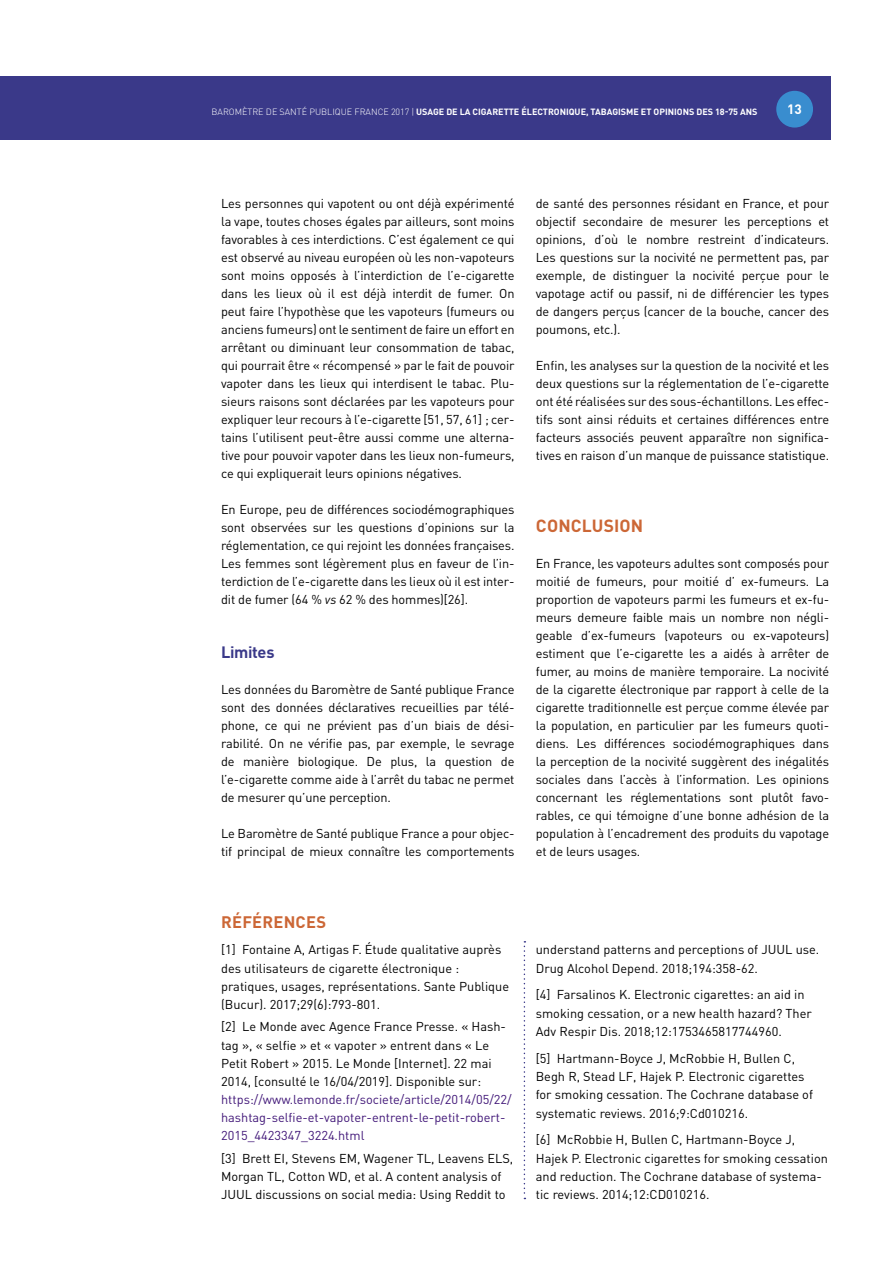
<style>
.page{position:relative;width:893px;height:1263px;background:#fff}
.page>*{position:absolute;margin:0;border:0;box-sizing:border-box;transform-origin:0 0}
.t1{font:700 17.4px "DIN Pro";letter-spacing:.01em;color:#cc6736}
.t2{font:700 16.5px "DIN Pro";letter-spacing:.01em;color:#cc6736}
.t3{font:700 16.35px "DIN Pro";letter-spacing:-.02em;color:#3a3989}
.t4{font:700 13.5px "DIN Pro";color:#fff}
.t5{font:12.75px/18px "DIN Pro";color:#000}
.t6{font:12.75px/18.1px "DIN Pro";color:#411778}
.t7{font:700 9px "DIN Pro";color:#fff}
.s1{font-weight:300}
.s2{font-style:italic}
</style>
<div class="page">
<div style="left:0;top:77px;width:830px;height:63px;background:#3a3989"></div>
<div style="left:776px;top:91px;width:37px;height:37px;background:#398dcf;border-radius:50%"></div>
<svg style="left:524px;top:941px;width:1px;height:258px"></svg>
<p class="t7" style="left:212px;top:106px;width:547px"><span class="s1">BAROMÈTRE DE SANTÉ PUBLIQUE FRANCE 2017 |</span> USAGE DE LA CIGARETTE ÉLECTRONIQUE, TABAGISME ET OPINIONS DES 18-75 ANS</p>
<p class="t4" style="left:787px;top:100px;width:16px">13</p>
<p class="t5" style="left:221px;top:194px;width:295px;text-align:justify">Les personnes qui vapotent ou ont déjà expérimenté la vape, toutes choses égales par ailleurs, sont moins favorables à ces interdictions. C’est également ce qui est observé au niveau européen où les non‑vapoteurs sont moins opposés à l’interdiction de l’e‑cigarette dans les lieux où il est déjà interdit de fumer. On peut faire l’hypothèse que les vapoteurs (fumeurs ou anciens fumeurs) ont le sentiment de faire un effort en arrêtant ou diminuant leur consommation de tabac, qui pourrait être « récompensé » par le fait de pouvoir vapoter dans les lieux qui interdisent le tabac. Plu‑ sieurs raisons sont déclarées par les vapoteurs pour expliquer leur recours à l’e‑cigarette [51, 57, 61] ; cer‑ tains l’utilisent peut‑être aussi comme une alterna‑ tive pour pouvoir vapoter dans les lieux non‑fumeurs, ce qui expliquerait leurs opinions négatives.</p>
<p class="t5" style="left:221px;top:500px;width:295px;text-align:justify">En Europe, peu de différences sociodémographiques sont observées sur les questions d’opinions sur la réglementation, ce qui rejoint les données françaises.<br>Les femmes sont légèrement plus en faveur de l’in‑ terdiction de l’e‑cigarette dans les lieux où il est inter‑ dit de fumer (64 % <span class="s2">vs</span> 62 % des hommes)[26].</p>
<p class="t3" style="left:221px;top:641px;width:55px">Limites</p>
<p class="t5" style="left:221px;top:680px;width:295px;text-align:justify">Les données du Baromètre de Santé publique France sont des données déclaratives recueillies par télé‑ phone, ce qui ne prévient pas d’un biais de dési‑ rabilité. On ne vérifie pas, par exemple, le sevrage de manière biologique. De plus, la question de l’e‑cigarette comme aide à l’arrêt du tabac ne permet de mesurer qu’une perception.</p>
<p class="t5" style="left:221px;top:824px;width:295px">Le Baromètre de Santé publique France a pour objec‑ tif principal de mieux connaître les comportements</p>
<p class="t2" style="left:221px;top:911px;width:107px">RÉFÉRENCES</p>
<p class="t5" style="left:221px;top:940px;width:290px">[1] Fontaine A, Artigas F. Étude qualitative auprès des utilisateurs de cigarette électronique : pratiques, usages, représentations. Sante Publique (Bucur). 2017;29(6):793‑801.</p>
<p class="t5" style="left:221px;top:1017px;width:286px">[2] Le Monde avec Agence France Presse. « Hash‑ tag », « selfie » et « vapoter » entrent dans « Le Petit Robert » 2015. Le Monde [Internet]. 22 mai 2014, [consulté le 16/04/2019]. Disponible sur:</p>
<p class="t6" style="left:221px;top:1090px;width:292px">https://www.lemonde.fr/societe/article/2014/05/22/ hashtag‑selfie‑et‑vapoter‑entrent‑le‑petit‑robert‑<br>2015_4423347_3224.html</p>
<p class="t5" style="left:221px;top:1148px;width:294px">[3] Brett EI, Stevens EM, Wagener TL, Leavens ELS,<br>Morgan TL, Cotton WD, et al. A content analysis of<br>JUUL discussions on social media: Using Reddit to</p>
<p class="t5" style="left:536px;top:194px;width:295px;text-align:justify">de santé des personnes résidant en France, et pour objectif secondaire de mesurer les perceptions et opinions, d’où le nombre restreint d’indicateurs.<br>Les questions sur la nocivité ne permettent pas, par exemple, de distinguer la nocivité perçue pour le vapotage actif ou passif, ni de différencier les types de dangers perçus (cancer de la bouche, cancer des poumons, etc.).</p>
<p class="t5" style="left:536px;top:356px;width:295px;text-align:justify">Enfin, les analyses sur la question de la nocivité et les deux questions sur la réglementation de l’e‑cigarette ont été réalisées sur des sous‑échantillons. Les effec‑ tifs sont ainsi réduits et certaines différences entre facteurs associés peuvent apparaître non significa‑ tives en raison d’un manque de puissance statistique.</p>
<h1 class="t1" style="left:536px;top:514px;width:109px">CONCLUSION</h1>
<p class="t5" style="left:536px;top:554px;width:295px;text-align:justify">En France, les vapoteurs adultes sont composés pour moitié de fumeurs, pour moitié d’ ex‑fumeurs. La proportion de vapoteurs parmi les fumeurs et ex‑fu‑ meurs demeure faible mais un nombre non négli‑ geable d’ex‑fumeurs (vapoteurs ou ex‑vapoteurs) estiment que l’e‑cigarette les a aidés à arrêter de fumer, au moins de manière temporaire. La nocivité de la cigarette électronique par rapport à celle de la cigarette traditionnelle est perçue comme élevée par la population, en particulier par les fumeurs quoti‑ diens. Les différences sociodémographiques dans la perception de la nocivité suggèrent des inégalités sociales dans l’accès à l’information. Les opinions concernant les réglementations sont plutôt favo‑ rables, ce qui témoigne d’une bonne adhésion de la population à l’encadrement des produits du vapotage et de leurs usages.</p>
<p class="t5" style="left:536px;top:940px;width:285px">understand patterns and perceptions of JUUL use.<br>Drug Alcohol Depend. 2018;194:358‑62.</p>
<p class="t5" style="left:536px;top:985px;width:278px">[4] Farsalinos K. Electronic cigarettes: an aid in smoking cessation, or a new health hazard? Ther<br>Adv Respir Dis. 2018;12:1753465817744960.</p>
<p class="t5" style="left:536px;top:1048px;width:279px">[5] Hartmann‑Boyce J, McRobbie H, Bullen C, Begh R, Stead LF, Hajek P. Electronic cigarettes for smoking cessation. The Cochrane database of systematic reviews. 2016;9:Cd010216.</p>
<p class="t5" style="left:536px;top:1130px;width:294px">[6] McRobbie H, Bullen C, Hartmann‑Boyce J, Hajek P. Electronic cigarettes for smoking cessation and reduction. The Cochrane database of systema‑ tic reviews. 2014;12:CD010216.</p>
</div>
